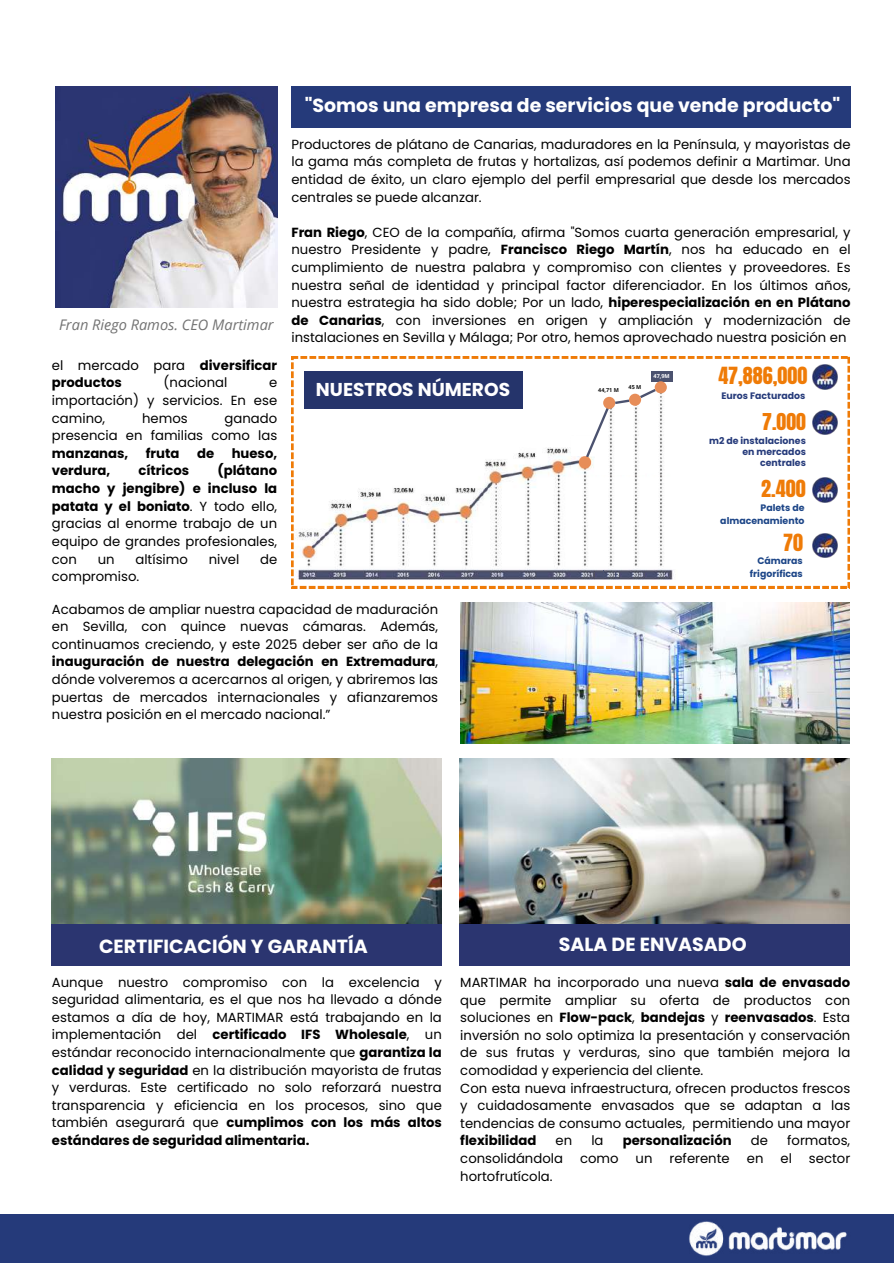
<style>
.page{position:relative;width:894px;height:1264px;background:#fff}
.page>*{position:absolute;margin:0;border:0;box-sizing:border-box;transform-origin:0 0}
.t1{font:20.1px "Anton";color:#ef7b07}
.t2{font:19.8px "Anton";color:#ef7b07}
.t3{font:700 19.05px "Poppins";color:#fff}
.t4{font:700 18.9px "Poppins";color:#fff}
.t5{font:700 18.6px "Poppins";color:#fff}
.t6{font:italic 14.55px "Open Sans";color:#737373}
.t7{font:13.2px/17.5px "Poppins";color:#000;text-align:justify}
.t8{font:700 13.2px/17.5px "Poppins";color:#000}
.t9{font:700 9.45px/11.1px "Poppins";color:#253a7a;text-align:right}
.t10{font:700 9.45px/13px "Poppins";color:#1c4587;text-align:right}
.t11{font:700 5.55px "Open Sans";color:#131313}
.t12{font:700 5.55px "Open Sans";color:#fff}
.s1{font-weight:700}
.s2{font-weight:400}
</style>
<div class="page">
<div style="left:291px;top:86px;width:559px;height:42px;background:#253a7a"></div>
<img style="left:56px;top:86px;width:221px;height:221px">
<div style="left:0;top:1214px;width:893px;height:49px;background:#253a7a"></div>
<img style="left:689px;top:1221px;width:158px;height:35px">
<svg style="left:291px;top:356px;width:558px;height:232px"></svg>
<img style="left:295px;top:431px;width:300px;height:148px">
<img style="left:595px;top:465px;width:25px;height:114px">
<div style="left:603px;top:570px;width:16px;height:8px;background:#4b526f"></div>
<img style="left:604px;top:570px;width:15px;height:8px">
<svg style="left:615px;top:571px;width:3px;height:6px"></svg>
<div style="left:571px;top:436px;width:27px;height:19px;background:#fff"></div>
<svg style="left:578px;top:456px;width:13px;height:12px"></svg>
<img style="left:620px;top:400px;width:32px;height:179px">
<svg style="left:637px;top:387px;width:21px;height:13px"></svg>
<svg style="left:640px;top:571px;width:3px;height:6px"></svg>
<div style="left:628px;top:394px;width:13px;height:12px;background:#e78d58;border-radius:50%"></div>
<svg style="left:581px;top:397px;width:50px;height:68px"></svg>
<div style="left:651px;top:371px;width:21px;height:10px;background:#4b526f"></div>
<img style="left:645px;top:473px;width:32px;height:106px">
<img style="left:654px;top:393px;width:12px;height:81px">
<div style="left:654px;top:381px;width:12px;height:12px;background:#e78d58;border-radius:50%"></div>
<svg style="left:665px;top:571px;width:3px;height:5px"></svg>
<div style="left:304px;top:371px;width:218px;height:38px;background:#25346b"></div>
<img style="left:812px;top:478px;width:24px;height:24px">
<img style="left:812px;top:533px;width:24px;height:24px">
<img style="left:812px;top:410px;width:24px;height:25px">
<img style="left:812px;top:364px;width:24px;height:25px">
<img style="left:459px;top:758px;width:390px;height:166px">
<img style="left:52px;top:758px;width:389px;height:166px">
<div style="left:52px;top:924px;width:390px;height:41px;background:#2b3570"></div>
<div style="left:459px;top:924px;width:390px;height:41px;background:#2b3570"></div>
<img style="left:460px;top:602px;width:389px;height:141px">
<p class="t6" style="left:59px;top:314px;width:216px">Fran Riego Ramos. CEO Martimar</p>
<h3 class="t4" style="left:304px;top:92px;width:537px">"Somos una empresa de servicios que vende producto"</h3>
<p class="t7" style="left:291px;top:135px;width:560px">Productores de plátano de Canarias, maduradores en la Península, y mayoristas de la gama más completa de frutas y hortalizas, así podemos definir a Martimar. Una entidad de éxito, un claro ejemplo del perfil empresarial que desde los mercados centrales se puede alcanzar.</p>
<p class="t7" style="left:291px;top:223px;width:560px"><span class="s1">Fran Riego</span>, CEO de la compañía, afirma "Somos cuarta generación empresarial, y nuestro Presidente y padre, <span class="s1">Francisco Riego Martín</span>, nos ha educado en el cumplimiento de nuestra palabra y compromiso con clientes y proveedores. Es nuestra señal de identidad y principal factor diferenciador. En los últimos años, nuestra estrategia ha sido doble; Por un lado, <span class="s1">hiperespecialización en en Plátano de Canarias</span>, con inversiones en origen y ampliación y modernización de instalaciones en Sevilla y Málaga; Por otro, hemos aprovechado nuestra posición en</p>
<p class="t8" style="left:52px;top:356px;width:227px"><span class="s2">el mercado para</span> diversificar productos</p>
<p class="t7" style="left:164px;top:374px;width:65px">(nacional</p>
<h3 class="t5" style="left:316px;top:376px;width:196px">NUESTROS NÚMEROS</h3>
<p class="t11" style="left:628px;top:383px;width:14px">45 M</p>
<p class="t7" style="left:52px;top:374px;width:227px;text-indent:217px">e importación) y servicios. En ese camino,</p>
<p class="t11" style="left:598px;top:386px;width:22px">44,71 M</p>
<p class="t7" style="left:52px;top:409px;width:227px;text-align:right">ganado<br>presencia en familias como las</p>
<p class="t8" style="left:52px;top:444px;width:78px">manzanas,</p>
<p class="t8" style="left:146px;top:444px;width:35px">fruta</p>
<p class="t8" style="left:197px;top:444px;width:19px">de</p>
<p class="t8" style="left:232px;top:444px;width:47px">hueso,</p>
<p class="t8" style="left:52px;top:462px;width:60px">verdura,</p>
<p class="t8" style="left:138px;top:462px;width:52px">cítricos</p>
<p class="t7" style="left:142px;top:409px;width:47px">hemos</p>
<p class="t7" style="left:52px;top:462px;width:227px;text-indent:165px"><span class="s1">(plátano macho y jengibre) e incluso la patata y el boniato</span>. Y todo ello, gracias al enorme trabajo de un equipo de grandes profesionales, con</p>
<p class="t7" style="left:98px;top:550px;width:18px">un</p>
<p class="t7" style="left:135px;top:550px;width:54px">altísimo</p>
<p class="t7" style="left:209px;top:550px;width:32px">nivel</p>
<p class="t7" style="left:260px;top:550px;width:19px">de</p>
<p class="t7" style="left:52px;top:567px;width:89px">compromiso.</p>
<p class="t7" style="left:52px;top:600px;width:387px">Acabamos de ampliar nuestra capacidad de maduración en Sevilla, con quince nuevas cámaras. Además, continuamos creciendo, y este 2025 deber ser año de la <span class="s1">inauguración de nuestra delegación en Extremadura</span>, dónde volveremos a acercarnos al origen, y abriremos las puertas de mercados internacionales y afianzaremos nuestra posición en el mercado nacional.”</p>
<p class="t12" style="left:653px;top:372px;width:18px">47,9M</p>
<h1 class="t1" style="left:718px;top:361px;width:90px">47,886,000</h1>
<h2 class="t2" style="left:762px;top:407px;width:45px">7.000</h2>
<p class="t9" style="left:721px;top:390px;width:85px">Euros Facturados</p>
<p class="t9" style="left:708px;top:435px;width:98px">m2 de instalaciones en mercados centrales</p>
<h1 class="t1" style="left:761px;top:474px;width:46px">2.400</h1>
<p class="t10" style="left:720px;top:501px;width:86px">Palets de almacenamiento</p>
<h1 class="t1" style="left:782px;top:528px;width:21px">70</h1>
<p class="t10" style="left:749px;top:554px;width:54px">Cámaras frigoríficas</p>
<h3 class="t3" style="left:99px;top:932px;width:270px">CERTIFICACIÓN Y GARANTÍA</h3>
<p class="t7" style="left:52px;top:973px;width:391px">Aunque nuestro compromiso con la excelencia y seguridad alimentaria, es el que nos ha llevado a dónde estamos a día de hoy, MARTIMAR está trabajando en la implementación del <span class="s1">certificado IFS Wholesale</span>, un estándar reconocido internacionalmente que <span class="s1">garantiza la calidad y seguridad</span> en la distribución mayorista de frutas y verduras. Este certificado no solo reforzará nuestra transparencia y eficiencia en los procesos, sino que también asegurará que <span class="s1">cumplimos con los más altos estándares de seguridad alimentaria.</span></p>
<h3 class="t3" style="left:558px;top:930px;width:189px">SALA DE ENVASADO</h3>
<p class="t7" style="left:460px;top:973px;width:391px;text-align:left">MARTIMAR ha incorporado una nueva <span class="s1">sala de envasado </span>que permite ampliar su oferta de productos con soluciones en <span class="s1">Flow-pack</span>, <span class="s1">bandejas</span> y <span class="s1">reenvasados</span>. Esta inversión no solo optimiza la presentación y conservación de sus frutas y verduras, sino que también mejora la comodidad y experiencia del cliente.<br>Con esta nueva infraestructura, ofrecen productos frescos y cuidadosamente envasados que se adaptan a las tendencias de consumo actuales, permitiendo una mayor</p>
<p class="t8" style="left:460px;top:1131px;width:77px">flexibilidad</p>
<p class="t7" style="left:555px;top:1131px;width:18px">en</p>
<p class="t7" style="left:591px;top:1131px;width:14px">la</p>
<p class="t8" style="left:622px;top:1131px;width:110px">personalización</p>
<p class="t7" style="left:750px;top:1131px;width:19px">de</p>
<p class="t7" style="left:787px;top:1131px;width:64px">formatos,</p>
<p class="t7" style="left:460px;top:1149px;width:104px">consolidándola</p>
<p class="t7" style="left:580px;top:1149px;width:40px">como</p>
<p class="t7" style="left:635px;top:1149px;width:18px">un</p>
<p class="t7" style="left:669px;top:1149px;width:62px">referente</p>
<p class="t7" style="left:746px;top:1149px;width:18px">en</p>
<p class="t7" style="left:780px;top:1149px;width:13px">el</p>
<p class="t7" style="left:808px;top:1149px;width:43px">sector</p>
<p class="t7" style="left:460px;top:1167px;width:94px">hortofrutícola.</p>
</div>
